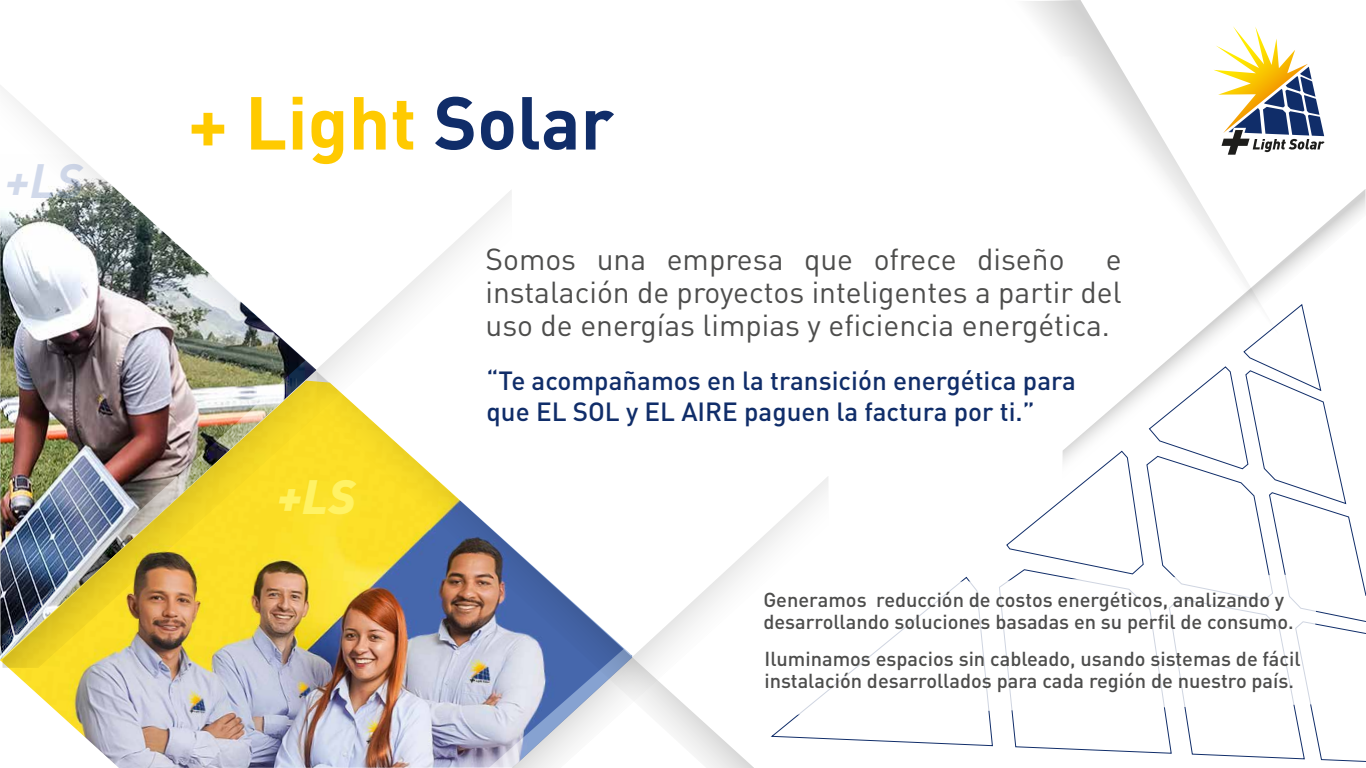
<style>
.page{position:relative;width:1366px;height:768px;background:#fff}
.page>*{position:absolute;margin:0;border:0;box-sizing:border-box;transform-origin:0 0}
.t1{font:700 73.7px "DIN Pro";color:#ffca00}
.t2{font:italic 900 47.6px "DIN Pro";color:#fff265}
.t3{font:italic 700 47.6px "DIN Pro";color:rgb(73 106 177/.25)}
.t4{font:30px/33px "DIN Pro";color:#4d4d4c;text-align:justify}
.t5{font:500 26px/31.2px "DIN Pro";color:#102d69}
.t6{font:500 20px/22px "DIN Pro";color:#4d4d4c}
.s1{color:#102d69}
</style>
<div class="page">
<svg style="left:1279px;top:189px;width:87px;height:93px"></svg>
<svg style="left:1026px;top:0;width:253px;height:304px"></svg>
<svg style="left:828px;top:716px;width:165px;height:30px"></svg>
<svg style="left:1006px;top:304px;width:360px;height:458px"></svg>
<svg style="left:1213px;top:26px;width:112px;height:131px"></svg>
<svg style="left:0;top:85px;width:116px;height:296px"></svg>
<img style="left:0;top:381px;width:317px;height:387px">
<svg style="left:770px;top:477px;width:58px;height:263px"></svg>
<svg style="left:755px;top:477px;width:49px;height:97px"></svg>
<svg style="left:317px;top:544px;width:438px;height:224px"></svg>
<img style="left:3px;top:189px;width:509px;height:479px">
<img style="left:2px;top:360px;width:314px;height:299px">
<svg style="left:735px;top:574px;width:583px;height:142px"></svg>
<h2 class="t3" style="left:5px;top:142px;width:79px">+LS</h2>
<h1 class="t1" style="left:188px;top:73px;width:428px">+ Light <span class="s1">Solar</span></h1>
<h3 class="t4" style="left:486px;top:241px;width:581px">Somos una empresa que ofrece diseño</h3>
<h3 class="t4" style="left:486px;top:241px;width:638px;text-indent:620px">e instalación de proyectos inteligentes a partir del uso de energías limpias y eficiencia energética.</h3>
<h2 class="t2" style="left:277px;top:457px;width:80px">+LS</h2>
<h3 class="t5" style="left:487px;top:364px;width:591px">“Te acompañamos en la transición energética para que EL SOL y EL AIRE paguen la factura por ti.”</h3>
<p class="t6" style="left:763px;top:588px;width:532px">Generamos reducción de costos energéticos, analizando y desarrollando soluciones basadas en su perfil de consumo.</p>
<p class="t6" style="left:764px;top:647px;width:538px">Iluminamos espacios sin cableado, usando sistemas de fácil instalación desarrollados para cada región de nuestro país.</p>
</div>
